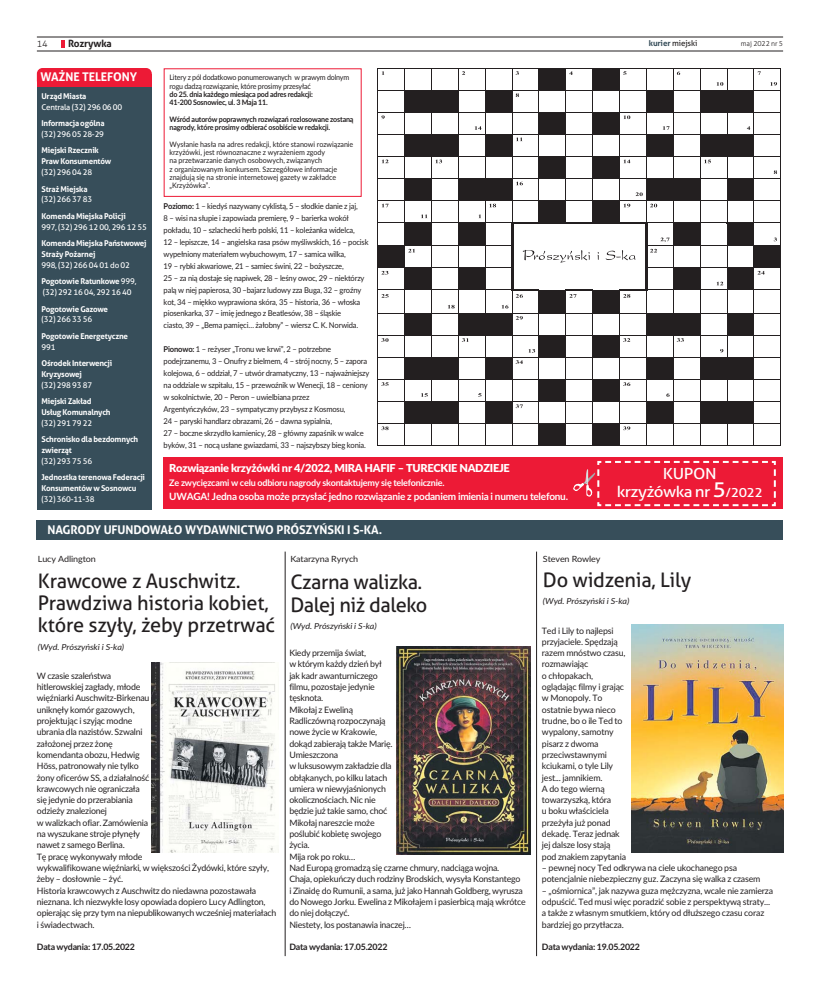
<style>
.page{position:relative;width:820px;height:993px;background:#fff}
.page>*{position:absolute;margin:0;border:0;box-sizing:border-box;transform-origin:0 0}
.t1{font:20px/22.2px "Aller";letter-spacing:-.01em;color:#231f20}
.t2{font:15.3px/17.6px "Aller";letter-spacing:-.035em;color:#fff;text-align:center;scale:1.11 1}
.t3{font:700 12px "Aller";letter-spacing:-.01em;color:#fff}
.t4{font:900 11px "Lato";letter-spacing:-.025em;color:#fff}
.t5{font:700 10px "Lato";letter-spacing:-.025em;color:#fff}
.t6{font:700 10px "Aller";letter-spacing:-.01em;color:#231f20}
.t7{font:700 9px "Lato";letter-spacing:-.025em;color:#fff}
.t8{font:300 9px "Aller";color:#231f20}
.t9{font:8.8px/11.3px "Lato";letter-spacing:-.025em;color:#231f20}
.t10{font:700 8.8px "Lato";letter-spacing:-.025em;color:#231f20}
.t11{font:8.6px "Lato";letter-spacing:-.01em;color:#231f20;scale:1.05 1}
.t12{font:italic 8.3px "Lato";letter-spacing:-.01em;color:#231f20;scale:1.09 1}
.t13{font:8px/11.9px "Lato";letter-spacing:-.025em;color:#231f20;scale:.95 1}
.t14{font:700 8px/10.8px "Aller";letter-spacing:-.025em;color:#fff}
.t15{font:8px/16.5px "Aller";letter-spacing:-.025em;color:#fff}
.t16{font:8px "Aller";letter-spacing:-.01em;color:#231f20}
.t17{font:7.5px/8.3px "Lato";letter-spacing:-.005em;color:#231f20;scale:.95 1}
.t18{font:700 7.5px/8.3px "Lato";letter-spacing:-.025em;color:#231f20;scale:.95 1}
.t19{font:7.5px/8.3px "Lato";letter-spacing:-.03em;color:#231f20;scale:.95 1}
.t20{font:300 7px "Aller";letter-spacing:-.01em;color:#231f20}
.s1{font-weight:700;color:#374e5a}
.s2{font-weight:700}
.s3{font-size:20.7px}
.s4{font-size:12.6px}
</style>
<div class="page">
<hr style="left:37px;top:37px;width:745px;height:1px;background:#231f20">
<hr style="left:37px;top:51px;width:745px;height:1px;background:#231f20">
<div style="left:163px;top:457px;width:619px;height:51px;background:#ed1a36"></div>
<div style="left:163px;top:68px;width:198px;height:129px;border:1px solid #ed1a36"></div>
<svg style="left:377px;top:68px;width:404px;height:378px"></svg>
<div style="left:37px;top:78px;width:115px;height:431px;background:#374e5a"></div>
<div style="left:37px;top:74px;width:115px;height:12px;background:#ed1a36"></div>
<div style="left:37px;top:68px;width:115px;height:18px;background:#ed1a36;border-radius:6px"></div>
<svg style="left:573px;top:460px;width:203px;height:47px"></svg>
<div style="left:37px;top:520px;width:745px;height:19px;background:#374e5a"></div>
<hr style="left:285px;top:551px;width:1px;height:404px;background:#231f20">
<hr style="left:536px;top:551px;width:1px;height:404px;background:#231f20">
<svg style="left:61px;top:40px;width:4px;height:8px"></svg>
<img style="left:152px;top:662px;width:124px;height:190px">
<img style="left:396px;top:646px;width:134px;height:208px">
<img style="left:631px;top:624px;width:152px;height:228px">
<p class="t6" style="left:68px;top:40px;width:45px">Rozrywka</p>
<p class="t8" style="left:37px;top:40px;width:12px">14</p>
<p class="t16" style="left:648px;top:40px;width:50px"><span class="s1">kurier</span> miejski</p>
<p class="t20" style="left:740px;top:41px;width:44px">maj 2022 nr 5</p>
<h3 class="t3" style="left:40px;top:72px;width:98px">WAŻNE TELEFONY</h3>
<p class="t14" style="left:41px;top:91px;width:46px">Urząd Miasta</p>
<p class="t15" style="left:41px;top:99px;width:82px">Centrala (32) 296 06 00</p>
<p class="t14" style="left:41px;top:119px;width:65px">Informacja ogólna</p>
<p class="t15" style="left:41px;top:127px;width:64px">(32) 296 05 28-29</p>
<p class="t14" style="left:41px;top:146px;width:71px">Miejski Rzecznik<br>Praw Konsumentów</p>
<p class="t15" style="left:41px;top:165px;width:52px">(32) 296 04 28</p>
<p class="t14" style="left:41px;top:184px;width:48px">Straż Miejska</p>
<p class="t15" style="left:41px;top:192px;width:52px">(32) 266 37 83</p>
<p class="t14" style="left:41px;top:211px;width:86px">Komenda Miejska Policji</p>
<p class="t15" style="left:41px;top:219px;width:107px">997, (32) 296 12 00, 296 12 55</p>
<p class="t14" style="left:41px;top:239px;width:107px">Komenda Miejska Państwowej<br>Straży Pożarnej</p>
<p class="t15" style="left:41px;top:257px;width:96px">998, (32) 266 04 01 do 02<br><span class="s2">Pogotowie Ratunkowe</span> 999,</p>
<p class="t15" style="left:43px;top:285px;width:90px">(32) 292 16 04, 292 16 40</p>
<p class="t14" style="left:41px;top:304px;width:68px">Pogotowie Gazowe</p>
<p class="t15" style="left:41px;top:312px;width:52px">(32) 266 33 56</p>
<p class="t14" style="left:41px;top:331px;width:88px">Pogotowie Energetyczne</p>
<p class="t15" style="left:41px;top:339px;width:16px">991</p>
<p class="t14" style="left:41px;top:358px;width:72px">Ośrodek Interwencji<br>Kryzysowej</p>
<p class="t15" style="left:41px;top:377px;width:52px">(32) 298 93 87</p>
<p class="t14" style="left:41px;top:396px;width:71px">Miejski Zakład<br>Usług Komunalnych</p>
<p class="t15" style="left:41px;top:415px;width:52px">(32) 291 79 22</p>
<p class="t14" style="left:41px;top:435px;width:98px">Schronisko dla bezdomnych zwierząt</p>
<p class="t15" style="left:41px;top:453px;width:52px">(32) 293 75 56</p>
<p class="t14" style="left:41px;top:473px;width:105px">Jednostka terenowa Federacji<br>Konsumentów w Sosnowcu</p>
<p class="t15" style="left:41px;top:491px;width:55px">(32) 360-11-38</p>
<p class="t19" style="left:169px;top:74px;width:191px">Litery z pól dodatkowo ponumerowanych w prawym dolnym rogu dadzą rozwiązanie, które prosimy przesyłać</p>
<p class="t18" style="left:169px;top:91px;width:152px">do 25. dnia każdego miesiąca pod adres redakcji:<br>41-200 Sosnowiec, ul. 3 Maja 11.</p>
<p class="t18" style="left:169px;top:116px;width:195px">Wśród autorów poprawnych rozwiązań rozlosowane zostaną nagrody, które prosimy odbierać osobiście w redakcji.</p>
<p class="t17" style="left:169px;top:140px;width:195px">Wysłanie hasła na adres redakcji, które stanowi rozwiązanie krzyżówki, jest równoznaczne z wyrażeniem zgody<br>na przetwarzanie danych osobowych, związanych<br>z organizowanym konkursem. Szczegółowe informacje znajdują się na stronie internetowej gazety w zakładce „Krzyżówka”.</p>
<p class="t13" style="left:164px;top:201px;width:217px"><span class="s2">Poziomo:</span> 1 – kiedyś nazywany cyklistą, 5 – słodkie danie z jaj,<br>8 – wisi na słupie i zapowiada premierę, 9 – barierka wokół pokładu, 10 – szlachecki herb polski, 11 – koleżanka widelca,<br>12 – lepiszcze, 14 – angielska rasa psów myśliwskich, 16 – pocisk wypełniony materiałem wybuchowym, 17 – samica wilka,<br>19 – rybki akwariowe, 21 – samiec świni, 22 – bożyszcze,<br>25 – za nią dostaje się napiwek, 28 – leśny owoc, 29 – niektórzy palą w niej papierosa, 30 –bajarz ludowy zza Buga, 32 – groźny kot, 34 – miękko wyprawiona skóra, 35 – historia, 36 – włoska piosenkarka, 37 – imię jednego z Beatlesów, 38 – śląskie<br>ciasto, 39 – „Bema pamięci… żałobny” – wiersz C. K. Norwida.</p>
<p class="t13" style="left:164px;top:344px;width:218px"><span class="s2">Pionowo:</span> 1 – reżyser „Tronu we krwi”, 2 – potrzebne podejrzanemu, 3 – Onufry z bielmem, 4 – strój nocny, 5 – zapora kolejowa, 6 – oddział, 7 – utwór dramatyczny, 13 – najważniejszy na oddziale w szpitalu, 15 – przewoźnik w Wenecji, 18 – ceniony w sokolnictwie, 20 – Peron – uwielbiana przez<br>Argentyńczyków, 23 – sympatyczny przybysz z Kosmosu,<br>24 – paryski handlarz obrazami, 26 – dawna sypialnia,<br>27 – boczne skrzydło kamienicy, 28 – główny zapaśnik w walce byków, 31 – nocą usłane gwiazdami, 33 – najszybszy bieg konia.</p>
<p class="t4" style="left:169px;top:461px;width:342px">Rozwiązanie krzyżówki nr 4/2022, MIRA HAFIF – TURECKIE NADZIEJE</p>
<p class="t7" style="left:169px;top:479px;width:276px">Ze zwycięzcami w celu odbioru nagrody skontaktujemy się telefonicznie.</p>
<p class="t5" style="left:169px;top:492px;width:400px">UWAGA! Jedna osoba może przysłać jedno rozwiązanie z podaniem imienia i numeru telefonu.</p>
<h3 class="t3" style="left:47px;top:525px;width:336px">NAGRODY UFUNDOWAŁO WYDAWNICTWO PRÓSZYŃSKI I S-KA.</h3>
<h2 class="t2" style="left:616px;top:466px;width:133px">KUPON<br>krzyżówka nr <span class="s3">5</span><span class="s4">/2022</span></h2>
<p class="t11" style="left:38px;top:555px;width:57px">Lucy Adlington</p>
<h1 class="t1" style="left:38px;top:571px;width:239px">Krawcowe z Auschwitz.<br>Prawdziwa historia kobiet, które szyły, żeby przetrwać</h1>
<p class="t12" style="left:38px;top:641px;width:81px">(Wyd. Prószyński i S-ka)</p>
<p class="t9" style="left:37px;top:670px;width:241px">W czasie szaleństwa<br>hitlerowskiej zagłady, młode<br>więźniarki Auschwitz-Birkenau<br>uniknęły komór gazowych,<br>projektując i szyjąc modne<br>ubrania dla nazistów. Szwalni<br>założonej przez żonę<br>komendanta obozu, Hedwig<br>Höss, patronowały nie tylko<br>żony oficerów SS, a działalność<br>krawcowych nie ograniczała<br>się jedynie do przerabiania<br>odzieży znalezionej<br>w walizkach ofiar. Zamówienia<br>na wyszukane stroje płynęły<br>nawet z samego Berlina.<br>Tę pracę wykonywały młode<br>wykwalifikowane więźniarki, w większości Żydówki, które szyły, żeby – dosłownie – żyć.<br>Historia krawcowych z Auschwitz do niedawna pozostawała nieznana. Ich niezwykłe losy opowiada dopiero Lucy Adlington, opierając się przy tym na niepublikowanych wcześniej materiałach i świadectwach.</p>
<p class="t10" style="left:37px;top:943px;width:99px">Data wydania: 17.05.2022</p>
<p class="t11" style="left:290px;top:555px;width:66px">Katarzyna Ryrych</p>
<h1 class="t1" style="left:290px;top:572px;width:138px;line-height:23.2px">Czarna walizka.<br>Dalej niż daleko</h1>
<p class="t12" style="left:290px;top:621px;width:81px">(Wyd. Prószyński i S-ka)</p>
<p class="t9" style="left:289px;top:647px;width:238px">Kiedy przemija świat,<br>w którym każdy dzień był<br>jak kadr awanturniczego<br>filmu, pozostaje jedynie<br>tęsknota.<br>Mikołaj z Eweliną<br>Radliczówną rozpoczynają<br>nowe życie w Krakowie,<br>dokąd zabierają także Marię.<br>Umieszczona<br>w luksusowym zakładzie dla<br>obłąkanych, po kilku latach<br>umiera w niewyjaśnionych<br>okolicznościach. Nic nie<br>będzie już takie samo, choć<br>Mikołaj nareszcie może<br>poślubić kobietę swojego<br>życia.<br>Mija rok po roku…<br>Nad Europą gromadzą się czarne chmury, nadciąga wojna.<br>Chaja, opiekuńczy duch rodziny Brodskich, wysyła Konstantego<br>i Zinaidę do Rumunii, a sama, już jako Hannah Goldberg, wyrusza do Nowego Jorku. Ewelina z Mikołajem i pasierbicą mają wkrótce do niej dołączyć.<br>Niestety, los postanawia inaczej…</p>
<p class="t10" style="left:289px;top:943px;width:99px">Data wydania: 17.05.2022</p>
<p class="t11" style="left:542px;top:555px;width:56px">Steven Rowley</p>
<h1 class="t1" style="left:542px;top:570px;width:150px">Do widzenia, Lily</h1>
<p class="t12" style="left:542px;top:596px;width:81px">(Wyd. Prószyński i S-ka)</p>
<p class="t9" style="left:541px;top:625px;width:86px">Ted i Lily to najlepsi przyjaciele. Spędzają razem mnóstwo czasu, rozmawiając<br>o chłopakach, oglądając filmy i grając w Monopoly. To ostatnie bywa nieco trudne, bo o ile Ted to wypalony, samotny pisarz z dwoma przeciwstawnymi kciukami, o tyle Lily jest... jamnikiem.<br>A do tego wierną towarzyszką, która<br>u boku właściciela przeżyła już ponad dekadę. Teraz jednak jej dalsze losy stają pod znakiem zapytania</p>
<p class="t9" style="left:541px;top:862px;width:220px">– pewnej nocy Ted odkrywa na ciele ukochanego psa potencjalnie niebezpieczny guz. Zaczyna się walka z czasem</p>
<p class="t9" style="left:541px;top:885px;width:233px">– „ośmiornica”, jak nazywa guza mężczyzna, wcale nie zamierza odpuścić. Ted musi więc poradzić sobie z perspektywą straty... a także z własnym smutkiem, który od dłuższego czasu coraz bardziej go przytłacza.</p>
<p class="t10" style="left:541px;top:943px;width:99px">Data wydania: 19.05.2022</p>
</div>
